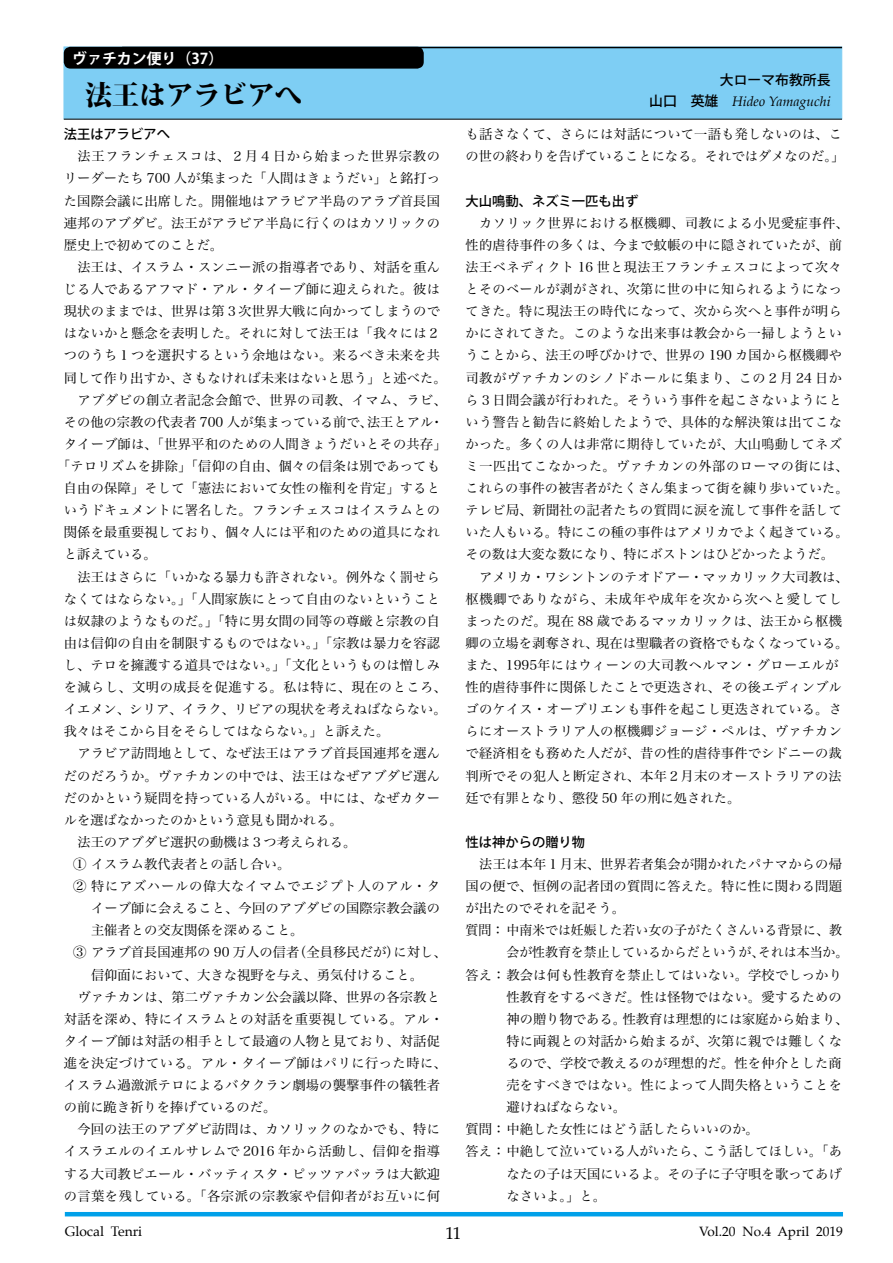
<style>
.page{position:relative;width:893px;height:1263px;background:#fff}
.page>*{position:absolute;margin:0;border:0;box-sizing:border-box;transform-origin:0 0}
.t1{font:800 27.15px "Koz Min Pro";color:#000}
.t2{font:16.95px "Palatino";color:#000}
.t3{font:700 14.85px "Koz Go Pro";color:#fff}
.t4{font:italic 13.8px "Palatino";color:#000}
.t5{font:13.8px "Palatino";color:#000}
.t6{font:500 13.8px "Koz Go Pro";color:#000}
.t7{font:13.5px "Palatino";color:#000}
.t8{font:13.35px/22px "Hira Min Pro W3";letter-spacing:.01em;color:#000}
.t9{font:13.35px "Hira Min Pro W3";letter-spacing:.035em;color:#000}
.t10{font:500 13.35px "Koz Go Pro";color:#000}
.t11{font:13.35px "Hira Min Pro W3";letter-spacing:.055em;color:#000}
.s1{font-family:"Koz Go Pro";font-weight:500;font-style:normal}
</style>
<div class="page">
<hr style="left:65px;top:1212px;width:778px;height:4px;background:#00a0e9">
<div style="left:64px;top:47px;width:778px;height:72px;background:#7ecef4;border:1px solid #7ecef4"></div>
<hr style="left:64px;top:119px;width:778px;height:1px;background:#000">
<hr style="left:122px;top:47px;width:720px;height:1px;background:#000">
<div style="left:64px;top:47px;width:360px;height:22px;background:#000;border-radius:7px"></div>
<p class="t3" style="left:72px;top:49px;width:152px">ヴァチカン便り（37）</p>
<h1 class="t1" style="left:85px;top:74px;width:218px">法王はアラビアへ</h1>
<p class="t10" style="left:64px;top:126px;width:108px">法王はアラビアへ</p>
<p class="t8" style="left:64px;top:144px;width:378px;text-align:justify;text-indent:14px">法王フランチェスコは、２月４日から始まった世界宗教のリーダーたち 700 人が集まった「人間はきょうだい」と銘打った国際会議に出席した。開催地はアラビア半島のアラブ首長国連邦のアブダビ。法王がアラビア半島に行くのはカソリックの歴史上で初めてのことだ。</p>
<p class="t8" style="left:77px;top:255px;width:364px">法王は、イスラム・スンニー派の指導者であり、対話を重ん</p>
<p class="t8" style="left:64px;top:277px;width:378px">じる人であるアフマド・アル・タイーブ師に迎えられた。彼は</p>
<p class="t8" style="left:64px;top:299px;width:378px">現状のままでは、世界は第３次世界大戦に向かってしまうので</p>
<p class="t8" style="left:64px;top:321px;width:378px">はないかと懸念を表明した。それに対して法王は「我々には２</p>
<p class="t8" style="left:64px;top:343px;width:378px">つのうち１つを選択するという余地はない。来るべき未来を共</p>
<p class="t8" style="left:64px;top:365px;width:384px">同して作り出すか、さもなければ未来はないと思う」と述べた。</p>
<p class="t9" style="left:77px;top:388px;width:371px">アブダビの創立者記念会館で、世界の司教、イマム、ラビ、</p>
<p class="t8" style="left:64px;top:409px;width:381px">その他の宗教の代表者 700 人が集まっている前で、法王とアル・</p>
<p class="t8" style="left:64px;top:432px;width:384px">タイーブ師は、「世界平和のための人間きょうだいとその共存」</p>
<p class="t8" style="left:57px;top:454px;width:384px">「テロリズムを排除」「信仰の自由、個々の信条は別であっても</p>
<p class="t8" style="left:64px;top:476px;width:378px">自由の保障」そして「憲法において女性の権利を肯定」すると</p>
<p class="t8" style="left:64px;top:498px;width:378px">いうドキュメントに署名した。フランチェスコはイスラムとの</p>
<p class="t8" style="left:64px;top:520px;width:378px">関係を最重要視しており、個々人には平和のための道具になれ</p>
<p class="t8" style="left:64px;top:542px;width:95px">と訴えている。</p>
<p class="t8" style="left:77px;top:564px;width:364px">法王はさらに「いかなる暴力も許されない。例外なく罰せら</p>
<p class="t8" style="left:64px;top:586px;width:378px">なくてはならない。」「人間家族にとって自由のないということ</p>
<p class="t8" style="left:64px;top:608px;width:378px">は奴隷のようなものだ。」「特に男女間の同等の尊厳と宗教の自</p>
<p class="t8" style="left:64px;top:631px;width:378px">由は信仰の自由を制限するものではない。」「宗教は暴力を容認</p>
<p class="t8" style="left:64px;top:653px;width:378px">し、テロを擁護する道具ではない。」「文化というものは憎しみ</p>
<p class="t9" style="left:64px;top:676px;width:385px">を減らし、文明の成長を促進する。私は特に、現在のところ、</p>
<p class="t8" style="left:64px;top:697px;width:384px">イエメン、シリア、イラク、リビアの現状を考えねばならない。</p>
<p class="t8" style="left:64px;top:719px;width:327px">我々はそこから目をそらしてはならない。」と訴えた。</p>
<p class="t8" style="left:77px;top:741px;width:364px">アラビア訪問地として、なぜ法王はアラブ首長国連邦を選ん</p>
<p class="t8" style="left:64px;top:763px;width:378px">だのだろうか。ヴァチカンの中では、法王はなぜアブダビ選ん</p>
<p class="t8" style="left:64px;top:785px;width:378px">だのかという疑問を持っている人がいる。中には、なぜカター</p>
<p class="t8" style="left:64px;top:807px;width:281px">ルを選ばなかったのかという意見も聞かれる。</p>
<p class="t8" style="left:77px;top:830px;width:281px">法王のアブダビ選択の動機は３つ考えられる。</p>
<p class="t8" style="left:73px;top:852px;width:219px">① イスラム教代表者との話し合い。</p>
<p class="t11" style="left:73px;top:875px;width:368px">② 特にアズハールの偉大なイマムでエジプト人のアル・タ</p>
<p class="t8" style="left:91px;top:896px;width:350px">イーブ師に会えること、今回のアブダビの国際宗教会議の</p>
<p class="t8" style="left:91px;top:918px;width:214px">主催者との交友関係を深めること。</p>
<p class="t8" style="left:73px;top:940px;width:375px">③ アラブ首長国連邦の 90 万人の信者（全員移民だが）に対し、</p>
<p class="t8" style="left:91px;top:962px;width:334px">信仰面において、大きな視野を与え、勇気付けること。</p>
<p class="t8" style="left:77px;top:984px;width:364px">ヴァチカンは、第二ヴァチカン公会議以降、世界の各宗教と</p>
<p class="t8" style="left:64px;top:1006px;width:381px">対話を深め、特にイスラムとの対話を重要視している。アル・</p>
<p class="t8" style="left:64px;top:1029px;width:378px">タイーブ師は対話の相手として最適の人物と見ており、対話促</p>
<p class="t9" style="left:64px;top:1051px;width:384px">進を決定づけている。アル・タイーブ師はパリに行った時に、</p>
<p class="t8" style="left:64px;top:1073px;width:378px">イスラム過激派テロによるバタクラン劇場の襲撃事件の犠牲者</p>
<p class="t8" style="left:64px;top:1095px;width:214px">の前に跪き祈りを捧げているのだ。</p>
<p class="t8" style="left:77px;top:1117px;width:364px">今回の法王のアブダビ訪問は、カソリックのなかでも、特に</p>
<p class="t8" style="left:64px;top:1139px;width:378px">イスラエルのイエルサレムで 2016 年から活動し、信仰を指導</p>
<p class="t8" style="left:64px;top:1161px;width:378px">する大司教ピエール・バッティスタ・ピッツァバッラは大歓迎</p>
<p class="t9" style="left:64px;top:1184px;width:378px">の言葉を残している。「各宗派の宗教家や信仰者がお互いに何</p>
<p class="t6" style="left:720px;top:71px;width:112px">大ローマ布教所長</p>
<p class="t4" style="left:649px;top:89px;width:183px"><span class="s1">山口　英雄　</span>Hideo Yamaguchi</p>
<p class="t8" style="left:466px;top:122px;width:380px">も話さなくて、さらには対話について一語も発しないのは、この世の終わりを告げていることになる。それではダメなのだ。」</p>
<p class="t10" style="left:466px;top:192px;width:174px">大山鳴動、ネズミ一匹も出ず</p>
<p class="t8" style="left:466px;top:210px;width:384px;text-indent:14px">カソリック世界における枢機卿、司教による小児愛症事件、性的虐待事件の多くは、今まで蚊帳の中に隠されていたが、前法王ベネディクト 16 世と現法王フランチェスコによって次々とそのベールが剥がされ、次第に世の中に知られるようになってきた。特に現法王の時代になって、次から次へと事件が明らかにされてきた。このような出来事は教会から一掃しようということから、法王の呼びかけで、世界の 190 カ国から枢機卿や司教がヴァチカンのシノドホールに集まり、この２月 24 日から３日間会議が行われた。そういう事件を起こさないようにという警告と勧告に終始したようで、具体的な解決策は出てこなかった。多くの人は非常に期待していたが、大山鳴動してネズミ一匹出てこなかった。ヴァチカンの外部のローマの街には、これらの事件の被害者がたくさん集まって街を練り歩いていた。テレビ局、新聞社の記者たちの質問に涙を流して事件を話していた人もいる。特にこの種の事件はアメリカでよく起きている。その数は大変な数になり、特にボストンはひどかったようだ。</p>
<p class="t8" style="left:466px;top:564px;width:384px;text-indent:14px">アメリカ・ワシントンのテオドアー・マッカリック大司教は、枢機卿でありながら、未成年や成年を次から次へと愛してしまったのだ。現在 88 歳であるマッカリックは、法王から枢機卿の立場を剥奪され、現在は聖職者の資格でもなくなっている。また、1995年にはウィーンの大司教ヘルマン・グローエルが性的虐待事件に関係したことで更迭され、その後エディンブルゴのケイス・オーブリエンも事件を起こし更迭されている。さらにオーストラリア人の枢機卿ジョージ・ペルは、ヴァチカンで経済相をも務めた人だが、昔の性的虐待事件でシドニーの裁判所でその犯人と断定され、本年２月末のオーストラリアの法廷で有罪となり、懲役 50 年の刑に処された。</p>
<p class="t10" style="left:466px;top:833px;width:121px">性は神からの贈り物</p>
<p class="t8" style="left:479px;top:852px;width:364px">法王は本年１月末、世界若者集会が開かれたパナマからの帰</p>
<p class="t8" style="left:466px;top:874px;width:378px">国の便で、恒例の記者団の質問に答えた。特に性に関わる問題</p>
<p class="t8" style="left:466px;top:896px;width:161px">が出たのでそれを記そう。</p>
<p class="t8" style="left:466px;top:918px;width:378px">質問：中南米では妊娠した若い女の子がたくさんいる背景に、教</p>
<p class="t8" style="left:506px;top:940px;width:343px">会が性教育を禁止しているからだというが、それは本当か。</p>
<p class="t8" style="left:466px;top:962px;width:378px">答え：教会は何も性教育を禁止してはいない。学校でしっかり</p>
<p class="t8" style="left:506px;top:984px;width:337px">性教育をするべきだ。性は怪物ではない。愛するための</p>
<p class="t8" style="left:506px;top:1006px;width:344px">神の贈り物である。性教育は理想的には家庭から始まり、</p>
<p class="t8" style="left:506px;top:1029px;width:337px">特に両親との対話から始まるが、次第に親では難しくな</p>
<p class="t8" style="left:506px;top:1051px;width:337px">るので、学校で教えるのが理想的だ。性を仲介とした商</p>
<p class="t8" style="left:506px;top:1073px;width:337px">売をすべきではない。性によって人間失格ということを</p>
<p class="t8" style="left:506px;top:1095px;width:121px">避けねばならない。</p>
<p class="t8" style="left:466px;top:1117px;width:295px">質問：中絶した女性にはどう話したらいいのか。</p>
<p class="t8" style="left:466px;top:1139px;width:378px">答え：中絶して泣いている人がいたら、こう話してほしい。「あ</p>
<p class="t8" style="left:506px;top:1161px;width:337px">なたの子は天国にいるよ。その子に子守唄を歌ってあげ</p>
<p class="t8" style="left:506px;top:1183px;width:101px">なさいよ。」と。</p>
<p class="t5" style="left:65px;top:1220px;width:79px">Glocal Tenri</p>
<p class="t2" style="left:445px;top:1219px;width:18px">11</p>
<p class="t7" style="left:699px;top:1220px;width:145px">Vol.20 No.4 April 2019</p>
</div>
